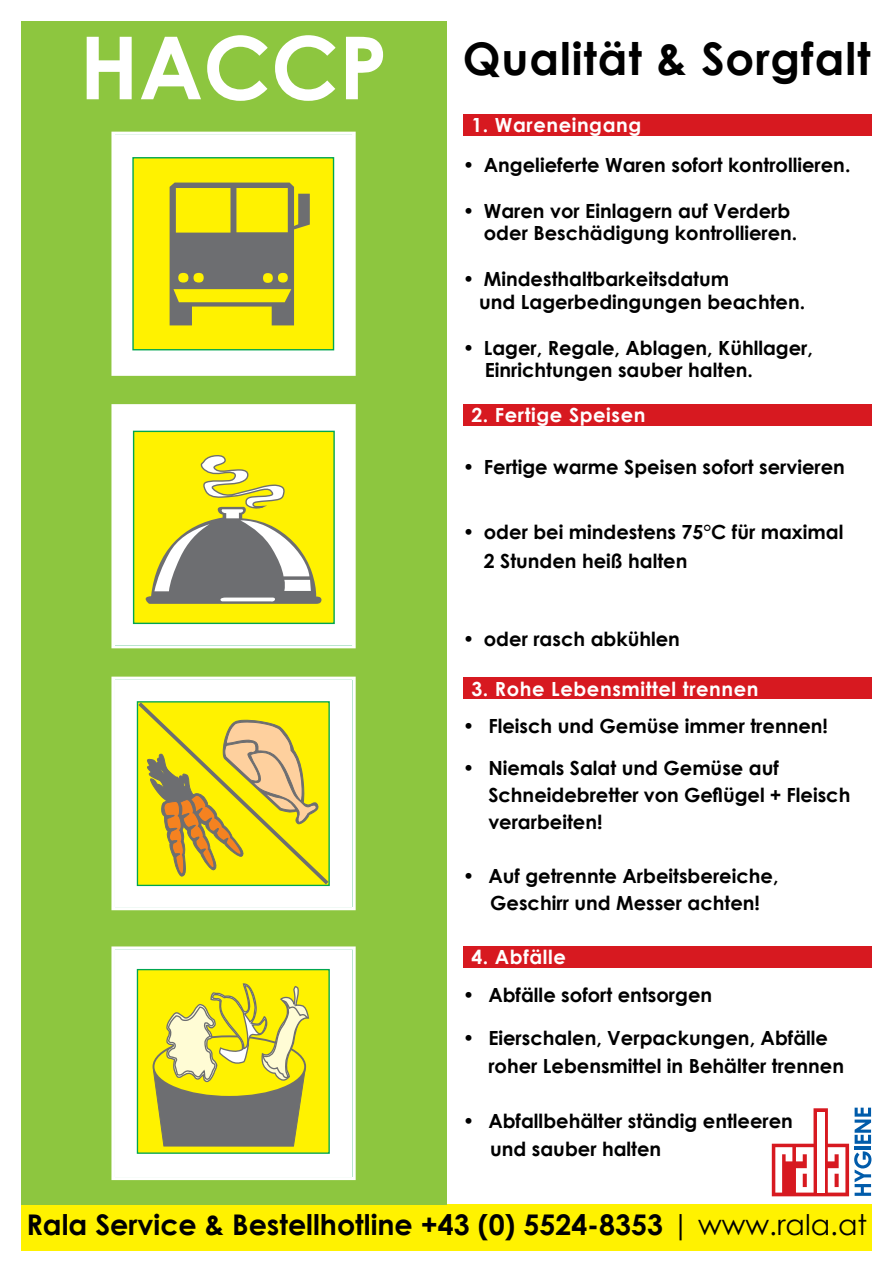
<style>
.page{position:relative;width:893px;height:1263px;background:#fff}
.page>*{position:absolute;margin:0;border:0;box-sizing:border-box;transform-origin:0 0}
.t1{font:700 87px "Century Gothic";color:#fff}
.t2{font:700 45px "Century Gothic";letter-spacing:.02em;color:#000}
.t3{font:700 28.5px "Century Gothic";color:#000}
.t4{font:700 19.5px/27px "Century Gothic";color:#000}
.t5{font:700 19.5px "Century Gothic";letter-spacing:.03em;color:#fff}
.s1{font-weight:400}
</style>
<div class="page">
<div style="left:21px;top:1204px;width:850px;height:46px;background:#fff200"></div>
<div style="left:21px;top:21px;width:425px;height:1183px;background:#8dc63f"></div>
<svg style="left:772px;top:1108px;width:99px;height:88px"></svg>
<div style="left:463px;top:114px;width:408px;height:21px;background:#d71920"></div>
<div style="left:463px;top:404px;width:408px;height:21px;background:#d71920"></div>
<div style="left:463px;top:678px;width:408px;height:21px;background:#d71920"></div>
<div style="left:463px;top:946px;width:408px;height:22px;background:#d71920"></div>
<div style="left:115px;top:136px;width:237px;height:236px;background:#fff"></div>
<div style="left:132px;top:157px;width:202px;height:193px;background:#fff200;border:1px solid #00a651"></div>
<svg style="left:170px;top:183px;width:140px;height:142px"></svg>
<div style="left:111px;top:132px;width:245px;height:244px;border:3px solid #fff"></div>
<div style="left:115px;top:408px;width:237px;height:236px;background:#fff"></div>
<div style="left:133px;top:431px;width:202px;height:193px;background:#fff200;border:1px solid #00a651"></div>
<svg style="left:145px;top:455px;width:177px;height:149px"></svg>
<div style="left:111px;top:404px;width:245px;height:244px;border:3px solid #fff"></div>
<div style="left:114px;top:679px;width:239px;height:229px;background:#fff"></div>
<svg style="left:136px;top:701px;width:194px;height:186px"></svg>
<div style="left:111px;top:677px;width:245px;height:233px;border:3px solid #fff"></div>
<div style="left:114px;top:949px;width:239px;height:229px;background:#fff"></div>
<div style="left:137px;top:969px;width:193px;height:185px;background:#fff200;border:1px solid #00a651"></div>
<svg style="left:153px;top:983px;width:157px;height:163px"></svg>
<div style="left:111px;top:946px;width:245px;height:234px;border:3px solid #fff"></div>
<h1 class="t1" style="left:80px;top:13px;width:309px">HACCP</h1>
<h2 class="t2" style="left:463px;top:30px;width:409px">Qualität &amp; Sorgfalt</h2>
<p class="t5" style="left:471px;top:113px;width:172px">1. Wareneingang</p>
<p class="t4" style="left:463px;top:151px;width:389px">• Angelieferte Waren sofort kontrollieren.</p>
<p class="t4" style="left:484px;top:199px;width:315px;line-height:22.8px;text-indent:-21px">• Waren vor Einlagern auf Verderb oder Beschädigung kontrollieren.</p>
<p class="t4" style="left:479px;top:267px;width:328px;line-height:22.8px;text-indent:-16px">• Mindesthaltbarkeitsdatum<br>und Lagerbedingungen beachten.</p>
<p class="t4" style="left:485px;top:336px;width:330px;line-height:22.8px;text-indent:-22px">• Lager, Regale, Ablagen, Kühllager,<br>Einrichtungen sauber halten.</p>
<p class="t5" style="left:471px;top:403px;width:176px">2. Fertige Speisen</p>
<p class="t4" style="left:463px;top:453px;width:384px">• Fertige warme Speisen sofort servieren</p>
<p class="t4" style="left:484px;top:517px;width:361px;line-height:28.8px;text-indent:-21px">• oder bei mindestens 75°C für maximal<br>2 Stunden heiß halten</p>
<p class="t4" style="left:463px;top:625px;width:219px">• oder rasch abkühlen</p>
<p class="t5" style="left:471px;top:676px;width:289px">3. Rohe Lebensmittel trennen</p>
<p class="t4" style="left:463px;top:712px;width:367px">• Fleisch und Gemüse immer trennen!</p>
<p class="t4" style="left:488px;top:754px;width:364px;text-indent:-26px">• Niemals Salat und Gemüse auf<br>Schneidebretter von Geflügel + Fleisch verarbeiten!</p>
<p class="t4" style="left:463px;top:862px;width:317px;text-align:center">• Auf getrennte Arbeitsbereiche,<br>Geschirr und Messer achten!</p>
<p class="t5" style="left:471px;top:945px;width:96px">4. Abfälle</p>
<p class="t4" style="left:463px;top:981px;width:251px">• Abfälle sofort entsorgen</p>
<p class="t4" style="left:488px;top:1023px;width:357px;line-height:27.9px;text-indent:-26px">• Eierschalen, Verpackungen, Abfälle roher Lebensmittel in Behälter trennen</p>
<p class="t4" style="left:490px;top:1107px;width:304px;line-height:27.9px;text-indent:-27px">• Abfallbehälter ständig entleeren und sauber halten</p>
<h3 class="t3" style="left:26px;top:1207px;width:842px">Rala Service &amp; Bestellhotline +43 (0) 5524-8353 <span class="s1">| www.rala.at</span></h3>
</div>
